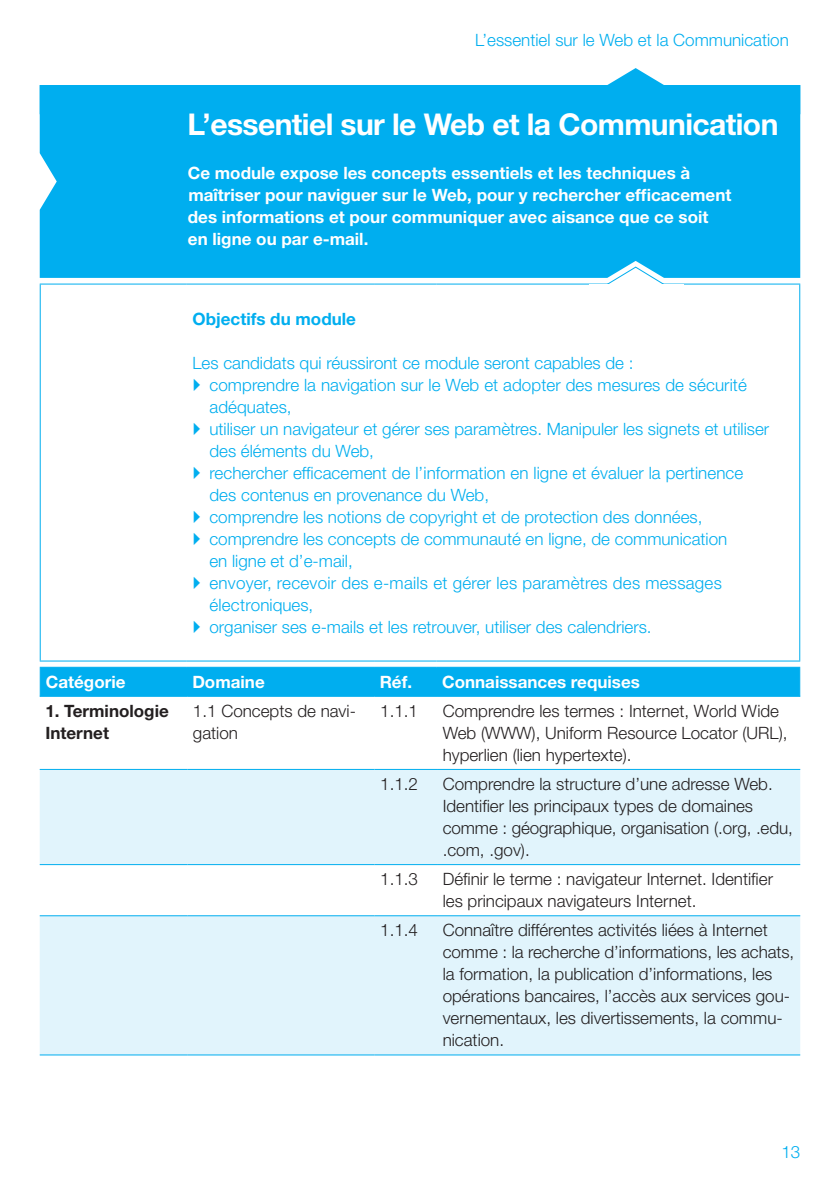
<style>
.page{position:relative;width:840px;height:1191px;background:#fff}
.page>*{position:absolute;margin:0;border:0;box-sizing:border-box;transform-origin:0 0}
.t1{font:700 30px "Helvetica Neue LT Std";letter-spacing:-.02em;color:#fff}
.t2{font:300 17px/22px "Helvetica Neue LT Std";color:#00aeef}
.t3{font:300 17px/22px "Helvetica Neue LT Std";color:#231f20}
.t4{font:700 17px/22px "Helvetica Neue LT Std";color:#fff}
.t5{font:700 17px/22px "Helvetica Neue LT Std";color:#231f20}
.t6{font:700 17px "Helvetica Neue LT Std";color:#00aeef}
</style>
<div class="page">
<svg style="left:40px;top:770px;width:759px;height:284px;fill:#e1f4fc"></svg>
<hr style="left:40px;top:769px;width:147px;height:1px;background:#00aeef">
<hr style="left:187px;top:769px;width:187px;height:1px;background:#00aeef">
<hr style="left:374px;top:769px;width:63px;height:1px;background:#00aeef">
<hr style="left:437px;top:769px;width:362px;height:1px;background:#00aeef">
<hr style="left:40px;top:864px;width:147px;height:1px;background:#00aeef">
<hr style="left:187px;top:864px;width:187px;height:1px;background:#00aeef">
<hr style="left:374px;top:864px;width:63px;height:1px;background:#00aeef">
<hr style="left:437px;top:864px;width:362px;height:1px;background:#00aeef">
<hr style="left:40px;top:915px;width:147px;height:1px;background:#00aeef">
<hr style="left:187px;top:915px;width:187px;height:1px;background:#00aeef">
<hr style="left:374px;top:915px;width:63px;height:1px;background:#00aeef">
<hr style="left:437px;top:915px;width:362px;height:1px;background:#00aeef">
<hr style="left:40px;top:696px;width:147px;height:1px;background:#00aeef">
<hr style="left:187px;top:696px;width:187px;height:1px;background:#00aeef">
<hr style="left:374px;top:696px;width:63px;height:1px;background:#00aeef">
<hr style="left:437px;top:696px;width:362px;height:1px;background:#00aeef">
<hr style="left:40px;top:1054px;width:147px;height:1px;background:#00aeef">
<hr style="left:187px;top:1054px;width:187px;height:1px;background:#00aeef">
<hr style="left:374px;top:1054px;width:63px;height:1px;background:#00aeef">
<hr style="left:437px;top:1054px;width:362px;height:1px;background:#00aeef">
<svg style="left:40px;top:68px;width:759px;height:210px;background:#15b4f0"></svg>
<hr style="left:40px;top:283px;width:147px;height:1px;background:#00aeef">
<hr style="left:40px;top:284px;width:1px;height:376px;background:#00aeef">
<hr style="left:187px;top:283px;width:187px;height:1px;background:#00aeef">
<hr style="left:374px;top:283px;width:62px;height:1px;background:#00aeef">
<hr style="left:436px;top:283px;width:363px;height:1px;background:#00aeef">
<hr style="left:798px;top:284px;width:1px;height:376px;background:#00aeef">
<hr style="left:40px;top:660px;width:147px;height:1px;background:#00aeef">
<hr style="left:187px;top:660px;width:187px;height:1px;background:#00aeef">
<hr style="left:374px;top:660px;width:62px;height:1px;background:#00aeef">
<hr style="left:436px;top:660px;width:363px;height:1px;background:#00aeef">
<div style="left:40px;top:667px;width:759px;height:29px;background:#00aeef"></div>
<svg style="left:589px;top:266px;width:88px;height:18px"></svg>
<p class="t2" style="left:475px;top:29px;width:315px">L’essentiel sur le Web et la Communication</p>
<h1 class="t1" style="left:187px;top:106px;width:592px">L’essentiel sur le Web et la Communication</h1>
<p class="t4" style="left:188px;top:161px;width:545px">Ce module expose les concepts essentiels et les techniques à maîtriser pour naviguer sur le Web, pour y rechercher efficacement des informations et pour communiquer avec aisance que ce soit en ligne ou par e-mail.</p>
<p class="t6" style="left:192px;top:308px;width:165px">Objectifs du module</p>
<p class="t2" style="left:209px;top:351px;width:561px;text-indent:-17px">Les candidats qui réussiront ce module seront capables de :<br>comprendre la navigation sur le Web et adopter des mesures de sécurité adéquates,<br>utiliser un navigateur et gérer ses paramètres. Manipuler les signets et utiliser des éléments du Web,<br>rechercher efficacement de l’information en ligne et évaluer la pertinence des contenus en provenance du Web,<br>comprendre les notions de copyright et de protection des données, comprendre les concepts de communauté en ligne, de communication<br>en ligne et d’e-mail,<br>envoyer, recevoir des e-mails et gérer les paramètres des messages électroniques,<br>organiser ses e-mails et les retrouver, utiliser des calendriers.</p>
<p class="t4" style="left:46px;top:670px;width:81px">Catégorie</p>
<p class="t4" style="left:192px;top:670px;width:74px">Domaine</p>
<p class="t4" style="left:379px;top:670px;width:34px">Réf.</p>
<p class="t4" style="left:442px;top:670px;width:199px">Connaissances requises</p>
<p class="t5" style="left:45px;top:699px;width:125px">1. Terminologie<br>Internet</p>
<p class="t3" style="left:193px;top:699px;width:164px">1.1 Concepts de navi&shy;gation</p>
<p class="t3" style="left:380px;top:699px;width:39px">1.1.1</p>
<p class="t3" style="left:442px;top:699px;width:346px">Comprendre les termes : Internet, World Wide<br>Web (WWW), Uniform Resource Locator (URL), hyperlien (lien hypertexte).</p>
<p class="t3" style="left:380px;top:772px;width:39px">1.1.2</p>
<p class="t3" style="left:442px;top:772px;width:351px">Comprendre la structure d’une adresse Web.<br>Identifier les principaux types de domaines comme : géographique, organisation (.org, .edu, .com, .gov).</p>
<p class="t3" style="left:380px;top:868px;width:39px">1.1.3</p>
<p class="t3" style="left:442px;top:868px;width:331px">Définir le terme : navigateur Internet. Identifier les principaux navigateurs Internet.</p>
<p class="t3" style="left:380px;top:919px;width:39px">1.1.4</p>
<p class="t3" style="left:442px;top:919px;width:353px">Connaître différentes activités liées à Internet comme : la recherche d’informations, les achats, la formation, la publication d’informations, les opérations bancaires, l’accès aux services gou&shy;vernementaux, les divertissements, la commu&shy;nication.</p>
<p class="t2" style="left:780px;top:1140px;width:20px">13</p>
</div>
